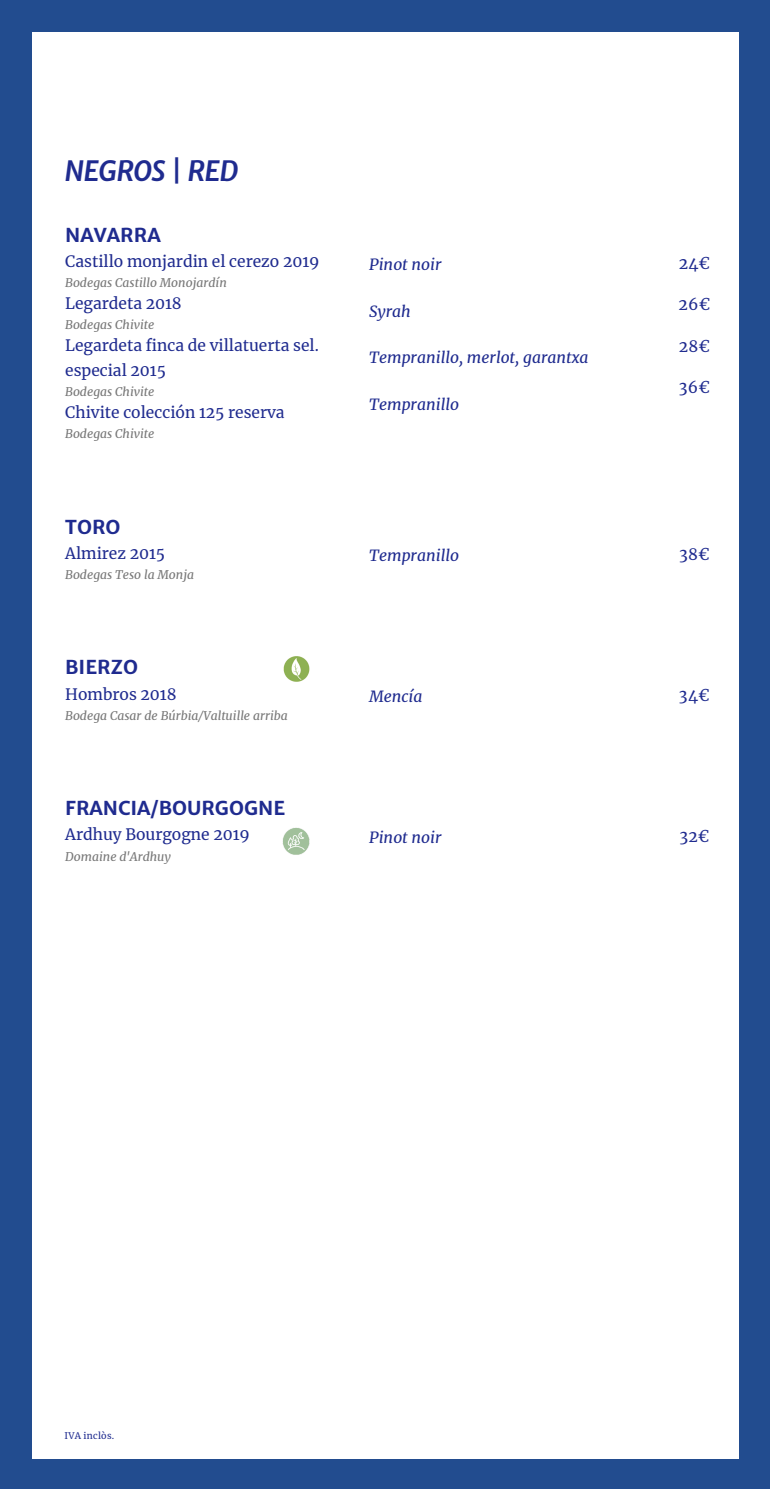
<style>
.page{position:relative;width:770px;height:1489px;background:#fff}
.page>*{position:absolute;margin:0;border:0;box-sizing:border-box;transform-origin:0 0}
.t1{font:italic 700 27.65px "Merriweather Sans";letter-spacing:-.025em;color:#1f2b8f}
.t2{font:700 19.25px "Merriweather Sans";color:#1f2b8f}
.t3{font:15.58px/24.2px "Merriweather";color:#1f2b8f}
.t4{font:italic 15.58px "Merriweather";color:#1f2b8f}
.t5{font:italic 12.08px "Merriweather";color:#777}
.t6{font:9.1px "Merriweather";letter-spacing:.025em;color:#1f2b8f}
</style>
<div class="page">
<div style="left:0;top:0;width:31px;height:1488px;background:#224c8f"></div>
<div style="left:738px;top:0;width:31px;height:1488px;background:#224c8f"></div>
<div style="left:0;top:0;width:769px;height:32px;background:#224c8f"></div>
<div style="left:0;top:1458px;width:769px;height:30px;background:#224c8f"></div>
<img style="left:282px;top:827px;width:28px;height:28px">
<img style="left:283px;top:656px;width:27px;height:25px">
<p class="t1" style="left:65px;top:154px;width:175px">NEGROS | RED</p>
<p class="t2" style="left:65px;top:223px;width:97px">NAVARRA</p>
<p class="t3" style="left:65px;top:249px;width:255px">Castillo monjardin el cerezo 2019</p>
<p class="t5" style="left:65px;top:275px;width:163px">Bodegas Castillo Monojardín</p>
<p class="t3" style="left:65px;top:292px;width:118px">Legardeta 2018</p>
<p class="t5" style="left:65px;top:317px;width:91px">Bodegas Chivite</p>
<p class="t3" style="left:65px;top:334px;width:255px">Legardeta finca de villatuerta sel. especial 2015</p>
<p class="t5" style="left:65px;top:384px;width:91px">Bodegas Chivite</p>
<p class="t3" style="left:65px;top:400px;width:221px">Chivite colección 125 reserva</p>
<p class="t5" style="left:65px;top:426px;width:91px">Bodegas Chivite</p>
<p class="t2" style="left:65px;top:514px;width:57px">TORO</p>
<p class="t3" style="left:65px;top:541px;width:101px">Almirez 2015</p>
<p class="t5" style="left:65px;top:567px;width:130px">Bodegas Teso la Monja</p>
<p class="t2" style="left:65px;top:655px;width:74px">BIERZO</p>
<p class="t3" style="left:65px;top:682px;width:113px">Hombros 2018</p>
<p class="t5" style="left:65px;top:707px;width:224px">Bodega Casar de Búrbia/Valtuille arriba</p>
<p class="t2" style="left:65px;top:796px;width:221px">FRANCIA/BOURGOGNE</p>
<p class="t3" style="left:65px;top:822px;width:186px">Ardhuy Bourgogne 2019</p>
<p class="t5" style="left:65px;top:848px;width:107px">Domaine d'Ardhuy</p>
<p class="t4" style="left:369px;top:254px;width:74px">Pinot noir</p>
<p class="t4" style="left:369px;top:301px;width:43px">Syrah</p>
<p class="t4" style="left:369px;top:348px;width:221px">Tempranillo, merlot, garantxa</p>
<p class="t4" style="left:369px;top:394px;width:91px">Tempranillo</p>
<p class="t3" style="left:678px;top:251px;width:33px">24€</p>
<p class="t3" style="left:678px;top:292px;width:33px">26€</p>
<p class="t3" style="left:678px;top:334px;width:32px">28€</p>
<p class="t3" style="left:678px;top:375px;width:32px">36€</p>
<p class="t4" style="left:369px;top:546px;width:91px">Tempranillo</p>
<p class="t3" style="left:678px;top:542px;width:32px">38€</p>
<p class="t4" style="left:369px;top:687px;width:55px">Mencía</p>
<p class="t3" style="left:678px;top:683px;width:32px">34€</p>
<p class="t4" style="left:369px;top:827px;width:74px">Pinot noir</p>
<p class="t3" style="left:679px;top:824px;width:31px">32€</p>
<p class="t6" style="left:65px;top:1430px;width:51px">IVA inclòs.</p>
</div>
